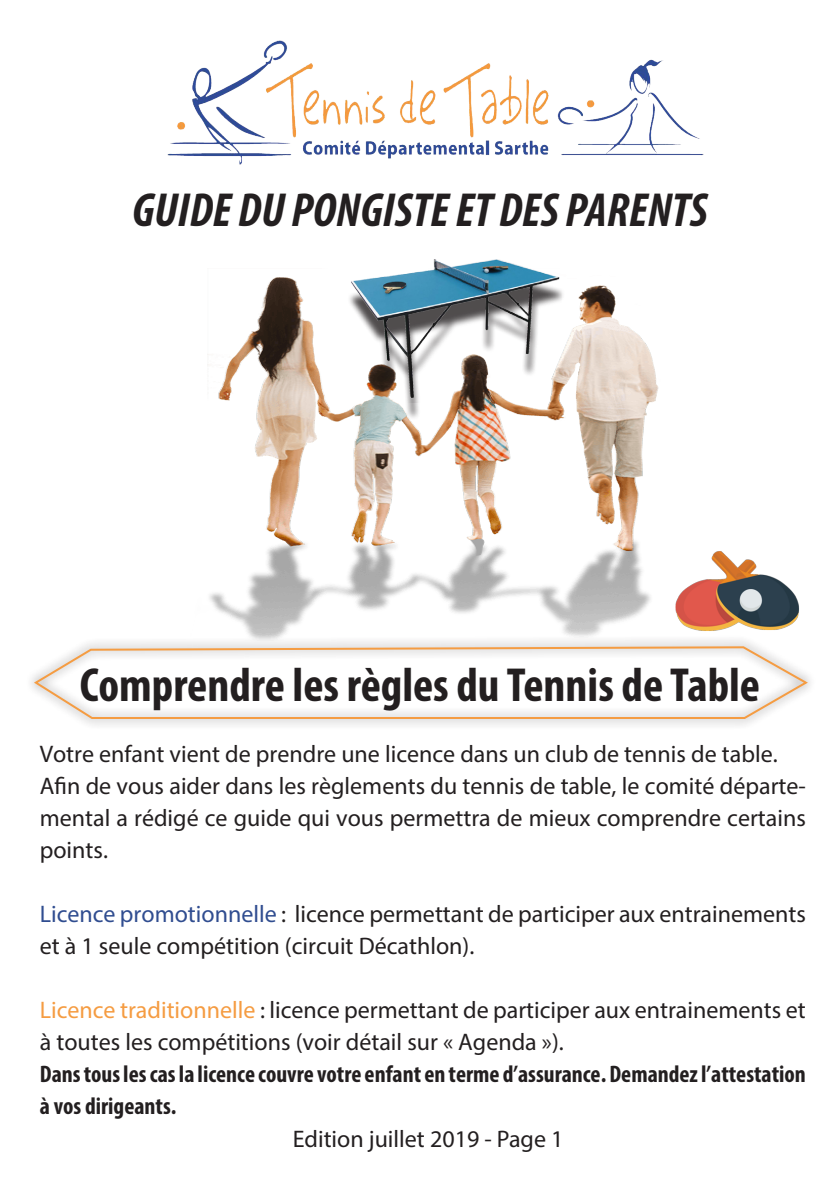
<style>
.page{position:relative;width:840px;height:1191px;background:#fff}
.page>*{position:absolute;margin:0;border:0;box-sizing:border-box;transform-origin:0 0}
.t1{font:700 condensed 48px "Myriad Pro";color:#231f20}
.t2{font:italic 700 condensed 48px "Myriad Pro";color:#231f20}
.t3{font:24px/32px "Myriad Pro";color:#231f20}
.t4{font:700 condensed 24px/32px "Myriad Pro";color:#231f20}
.s1{color:#304d90}
.s2{color:#f59c42}
</style>
<div class="page">
<img style="left:167px;top:40px;width:537px;height:125px">
<img style="left:207px;top:277px;width:452px;height:358px">
<div style="left:346px;top:270px;width:219px;height:150px;background:#231f20;opacity:.75"></div>
<img style="left:348px;top:259px;width:213px;height:144px">
<img style="left:675px;top:551px;width:125px;height:80px">
<div style="left:25px;top:635px;width:791px;height:94px;background:#f6f6f6"></div>
<svg style="left:34px;top:644px;width:774px;height:76px"></svg>
<h1 class="t2" style="left:132px;top:180px;width:577px">GUIDE DU PONGISTE ET DES PARENTS</h1>
<h1 class="t1" style="left:80px;top:654px;width:681px">Comprendre les règles du Tennis de Table</h1>
<p class="t3" style="left:40px;top:737px;width:767px">Votre enfant vient de prendre une licence dans un club de tennis de table.<br>Afin de vous aider dans les règlements du tennis de table, le comité départe&shy;mental a rédigé ce guide qui vous permettra de mieux comprendre certains points.</p>
<p class="t3" style="left:40px;top:897px;width:767px"><span class="s1">Licence promotionnelle</span> : licence permettant de participer aux entrainements et à 1 seule compétition (circuit Décathlon).</p>
<p class="t3" style="left:40px;top:993px;width:767px"><span class="s2">Licence traditionnelle</span> : licence permettant de participer aux entrainements et à toutes les compétitions (voir détail sur « Agenda »).</p>
<p class="t4" style="left:40px;top:1057px;width:767px">Dans tous les cas la licence couvre votre enfant en terme d’assurance. Demandez l’attestation à vos dirigeants.</p>
<p class="t3" style="left:292px;top:1122px;width:272px">Edition juillet 2019 - Page 1</p>
</div>
